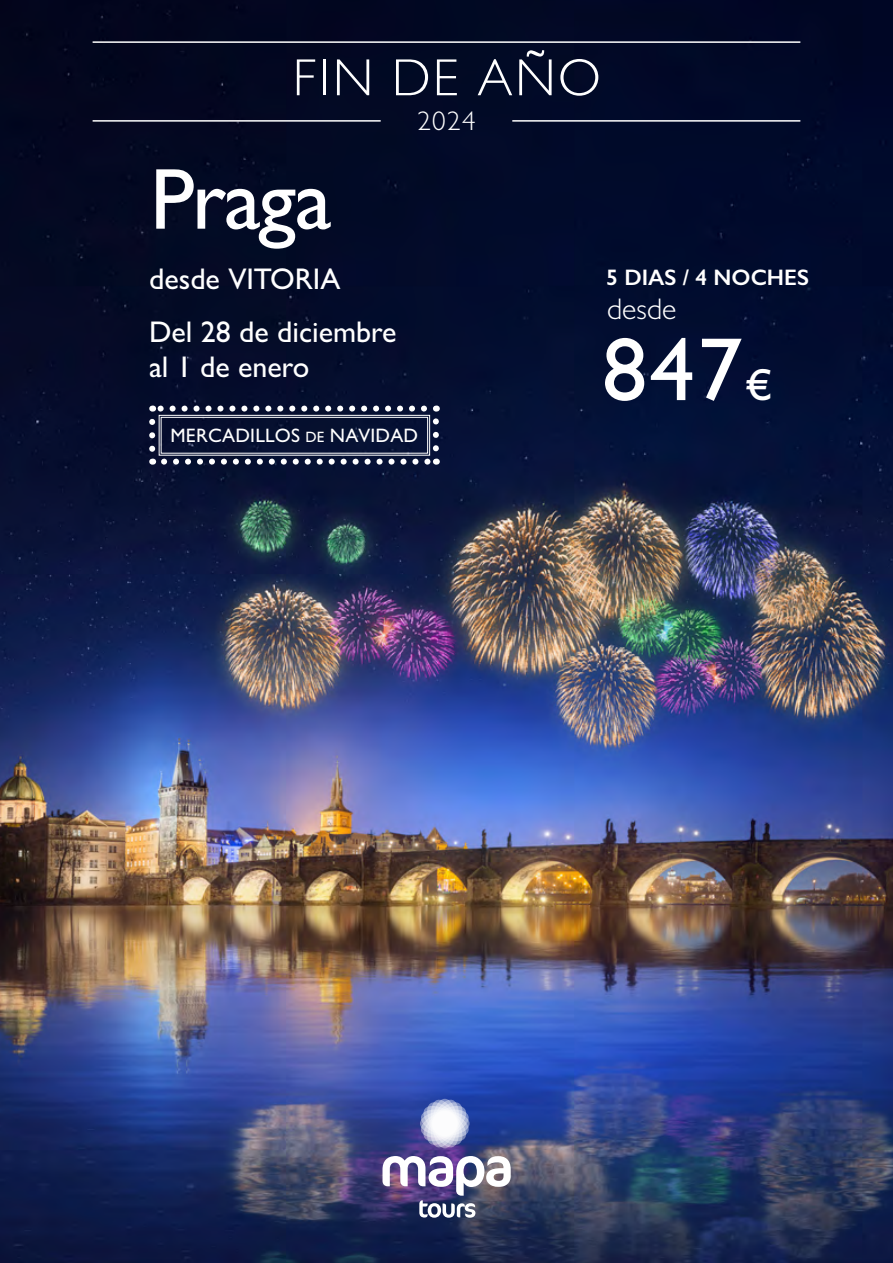
<style>
.page{position:relative;width:893px;height:1263px;background:#fff}
.page>*{position:absolute;margin:0;border:0;box-sizing:border-box;transform-origin:0 0}
.t1{font:500 90px "Gill Sans";color:#fff}
.t2{font:500 87px "Gill Sans";letter-spacing:-.025em;color:#fff}
.t3{font:300 52.5px "Gill Sans";letter-spacing:.05em;color:#fff}
.t4{font:500 30px/52.5px "Gill Sans";color:#fff}
.t5{font:300 30px "Gill Sans";color:#fff}
.t6{font:300 27px "Gill Sans";color:#fff}
.t7{font:600 22.5px "Gill Sans";color:#fff}
.t8{font:500 19.5px "Gill Sans";letter-spacing:.01em;color:#fff}
.s1{font-size:15px}
.s2{font-size:45px}
</style>
<div class="page">
<img style="left:0;top:0;width:893px;height:1263px">
<svg style="left:421px;top:1100px;width:48px;height:47px"></svg>
<img style="left:382px;top:1156px;width:129px;height:62px">
<hr style="left:93px;top:120px;width:288px;height:2px;background:#fff">
<hr style="left:512px;top:120px;width:288px;height:2px;background:#fff">
<hr style="left:93px;top:41px;width:707px;height:2px;background:#fff">
<svg style="left:149px;top:406px;width:290px;height:59px;background:#28314d"></svg>
<div style="left:161px;top:417px;width:267px;height:37px;border:1px solid #fff"></div>
<h3 class="t3" style="left:293px;top:46px;width:309px">FIN DE AÑO</h3>
<p class="t6" style="left:417px;top:104px;width:60px">2024</p>
<h2 class="t2" style="left:150px;top:148px;width:183px">Praga</h2>
<p class="t4" style="left:149px;top:252px;width:249px">desde VITORIA<br>Del 28 de diciembre</p>
<p class="t4" style="left:149px;top:340px;width:162px">al 1 de enero</p>
<p class="t8" style="left:170px;top:424px;width:249px">MERCADILLOS <span class="s1">DE</span> NAVIDAD</p>
<p class="t7" style="left:606px;top:264px;width:204px">5 DIAS / 4 NOCHES</p>
<p class="t5" style="left:607px;top:291px;width:71px">desde</p>
<h1 class="t1" style="left:602px;top:316px;width:172px">847<span class="s2">€</span></h1>
</div>
